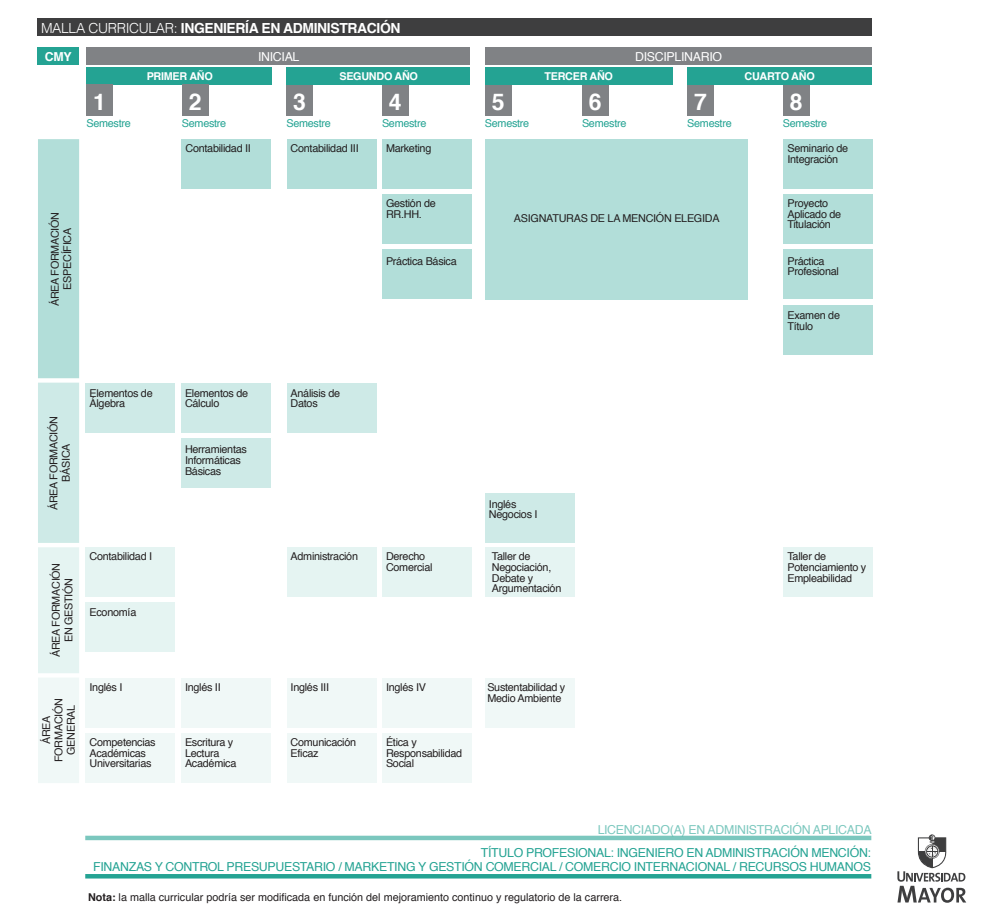
<style>
.page{position:relative;width:990px;height:918px;background:#fff}
.page>*{position:absolute;margin:0;border:0;box-sizing:border-box;transform-origin:0 0}
.t1{font:700 22.95px "Helvetica";color:#fff}
.t2{font:700 13.95px "Helvetica";letter-spacing:-.025em;color:#fff}
.t3{font:12.3px/13.5px "Helvetica";letter-spacing:-.025em;color:#24a393;text-align:right}
.t4{font:12.3px "Helvetica";letter-spacing:-.025em;color:#fff}
.t5{font:700 12.3px "Helvetica";color:#fff}
.t6{font:10.8px/10.8px "Helvetica";letter-spacing:-.025em;color:#231f20}
.t7{font:10.8px "Helvetica";color:#231f20}
.t8{font:10.8px "Helvetica";letter-spacing:-.025em;color:#24a393}
.t9{font:700 10.8px "Helvetica";letter-spacing:-.025em;color:#fff}
.s1{font-weight:300}
.s2{font-weight:700}
</style>
<div class="page">
<div style="left:85px;top:547px;width:90px;height:50px;background:#e5f4f2"></div>
<div style="left:85px;top:602px;width:90px;height:50px;background:#e5f4f2"></div>
<div style="left:287px;top:547px;width:90px;height:50px;background:#e5f4f2"></div>
<div style="left:382px;top:547px;width:90px;height:50px;background:#e5f4f2"></div>
<div style="left:485px;top:547px;width:89px;height:50px;background:#e5f4f2"></div>
<div style="left:782px;top:547px;width:90px;height:50px;background:#e5f4f2"></div>
<div style="left:38px;top:139px;width:41px;height:239px;background:#b2ded9"></div>
<div style="left:38px;top:383px;width:41px;height:160px;background:#ceeae7"></div>
<div style="left:38px;top:547px;width:41px;height:126px;background:#e5f4f2"></div>
<div style="left:38px;top:677px;width:41px;height:106px;background:#f0f8f7"></div>
<div style="left:86px;top:47px;width:384px;height:18px;background:#808285"></div>
<div style="left:37px;top:47px;width:42px;height:18px;background:#24a393"></div>
<div style="left:181px;top:139px;width:90px;height:50px;background:#b2ded9"></div>
<div style="left:287px;top:139px;width:90px;height:50px;background:#b2ded9"></div>
<div style="left:382px;top:139px;width:90px;height:50px;background:#b2ded9"></div>
<div style="left:382px;top:194px;width:90px;height:50px;background:#b2ded9"></div>
<div style="left:782px;top:194px;width:90px;height:50px;background:#b2ded9"></div>
<div style="left:782px;top:250px;width:90px;height:49px;background:#b2ded9"></div>
<div style="left:782px;top:305px;width:90px;height:50px;background:#b2ded9"></div>
<div style="left:382px;top:250px;width:90px;height:49px;background:#b2ded9"></div>
<div style="left:782px;top:139px;width:90px;height:50px;background:#b2ded9"></div>
<div style="left:485px;top:139px;width:262px;height:160px;background:#b2ded9"></div>
<div style="left:85px;top:383px;width:90px;height:50px;background:#ceeae7"></div>
<div style="left:181px;top:383px;width:90px;height:50px;background:#ceeae7"></div>
<div style="left:181px;top:438px;width:90px;height:50px;background:#ceeae7"></div>
<div style="left:287px;top:383px;width:90px;height:50px;background:#ceeae7"></div>
<div style="left:85px;top:678px;width:90px;height:50px;background:#f0f8f7"></div>
<div style="left:85px;top:733px;width:90px;height:50px;background:#f0f8f7"></div>
<div style="left:181px;top:733px;width:90px;height:50px;background:#f0f8f7"></div>
<div style="left:287px;top:733px;width:90px;height:50px;background:#f0f8f7"></div>
<div style="left:382px;top:733px;width:90px;height:50px;background:#f0f8f7"></div>
<div style="left:181px;top:678px;width:90px;height:50px;background:#f0f8f7"></div>
<div style="left:287px;top:678px;width:90px;height:50px;background:#f0f8f7"></div>
<div style="left:382px;top:678px;width:90px;height:50px;background:#f0f8f7"></div>
<div style="left:485px;top:678px;width:89px;height:50px;background:#f0f8f7"></div>
<div style="left:86px;top:67px;width:186px;height:17px;background:#24a393"></div>
<div style="left:86px;top:84px;width:27px;height:32px;background:#808285"></div>
<div style="left:182px;top:84px;width:26px;height:32px;background:#808285"></div>
<div style="left:286px;top:84px;width:27px;height:32px;background:#808285"></div>
<div style="left:382px;top:84px;width:26px;height:32px;background:#808285"></div>
<div style="left:286px;top:67px;width:184px;height:17px;background:#24a393"></div>
<div style="left:37px;top:18px;width:834px;height:18px;background:#3e3e3f"></div>
<div style="left:485px;top:47px;width:386px;height:18px;background:#808285"></div>
<div style="left:485px;top:84px;width:26px;height:32px;background:#808285"></div>
<div style="left:582px;top:84px;width:26px;height:32px;background:#808285"></div>
<div style="left:485px;top:67px;width:187px;height:17px;background:#24a393"></div>
<div style="left:687px;top:84px;width:26px;height:32px;background:#808285"></div>
<div style="left:782px;top:84px;width:27px;height:32px;background:#808285"></div>
<div style="left:687px;top:67px;width:184px;height:17px;background:#24a393"></div>
<div style="left:85px;top:874px;width:786px;height:5px;background:#24a393"></div>
<hr style="left:85px;top:836px;width:786px;height:4px;background:#7bc7be">
<svg style="left:897px;top:834px;width:68px;height:69px"></svg>
<div style="left:485px;top:493px;width:89px;height:50px;background:#ceeae7"></div>
<p class="t2" style="left:41px;top:17px;width:361px"><span class="s1">MALLA CURRICULAR:</span> INGENIERÍA EN ADMINISTRACIÓN</p>
<p class="t5" style="left:45px;top:47px;width:28px">CMY</p>
<p class="t4" style="left:258px;top:47px;width:43px">INICIAL</p>
<p class="t4" style="left:635px;top:47px;width:88px">DISCIPLINARIO</p>
<p class="t9" style="left:147px;top:67px;width:68px">PRIMER AÑO</p>
<p class="t9" style="left:339px;top:67px;width:80px">SEGUNDO AÑO</p>
<p class="t9" style="left:544px;top:67px;width:70px">TERCER AÑO</p>
<p class="t9" style="left:744px;top:67px;width:72px">CUARTO AÑO</p>
<h1 class="t1" style="left:93px;top:84px;width:14px">1</h1>
<h1 class="t1" style="left:189px;top:84px;width:14px">2</h1>
<h1 class="t1" style="left:293px;top:84px;width:14px">3</h1>
<h1 class="t1" style="left:389px;top:84px;width:14px">4</h1>
<h1 class="t1" style="left:491px;top:84px;width:14px">5</h1>
<h1 class="t1" style="left:588px;top:84px;width:14px">6</h1>
<h1 class="t1" style="left:694px;top:84px;width:14px">7</h1>
<h1 class="t1" style="left:789px;top:84px;width:14px">8</h1>
<p class="t8" style="left:86px;top:115px;width:46px">Semestre</p>
<p class="t8" style="left:182px;top:115px;width:46px">Semestre</p>
<p class="t8" style="left:286px;top:115px;width:46px">Semestre</p>
<p class="t8" style="left:382px;top:115px;width:46px">Semestre</p>
<p class="t8" style="left:485px;top:115px;width:46px">Semestre</p>
<p class="t8" style="left:582px;top:115px;width:46px">Semestre</p>
<p class="t8" style="left:687px;top:115px;width:46px">Semestre</p>
<p class="t8" style="left:782px;top:115px;width:46px">Semestre</p>
<p class="t6" style="left:49px;top:306px;width:96px;line-height:12.3px;text-align:center;rotate:-90deg">ÁREA FORMACIÓN<br>ESPECÍFICA</p>
<p class="t6" style="left:185px;top:144px;width:67px">Contabilidad II</p>
<p class="t6" style="left:290px;top:144px;width:70px">Contabilidad III</p>
<p class="t6" style="left:386px;top:144px;width:47px">Marketing</p>
<p class="t6" style="left:787px;top:144px;width:62px">Seminario de<br>Integración</p>
<p class="t6" style="left:787px;top:198px;width:55px">Proyecto<br>Aplicado de<br>Titulación</p>
<p class="t6" style="left:787px;top:256px;width:53px">Práctica<br>Profesional</p>
<p class="t6" style="left:787px;top:310px;width:54px">Examen de<br>Título</p>
<p class="t6" style="left:386px;top:198px;width:51px">Gestión de<br>RR.HH.</p>
<p class="t6" style="left:386px;top:256px;width:72px">Práctica Básica</p>
<p class="t6" style="left:514px;top:213px;width:207px">ASIGNATURAS DE LA MENCIÓN ELEGIDA</p>
<p class="t6" style="left:48px;top:510px;width:96px;line-height:12.3px;text-align:center;rotate:-90deg">ÁREA FORMACIÓN<br>BÁSICA</p>
<p class="t6" style="left:89px;top:388px;width:65px">Elementos de<br>Álgebra</p>
<p class="t6" style="left:50px;top:657px;width:96px;line-height:12.3px;text-align:center;rotate:-90deg">ÁREA FORMACIÓN<br>EN GESTIÓN</p>
<p class="t6" style="left:40px;top:762px;width:65px;line-height:12.3px;text-align:center;rotate:-90deg">ÁREA<br>FORMACIÓN<br>GENERAL</p>
<p class="t6" style="left:89px;top:551px;width:64px">Contabilidad I</p>
<p class="t6" style="left:89px;top:607px;width:48px">Economía</p>
<p class="t6" style="left:89px;top:683px;width:34px">Inglés I</p>
<p class="t6" style="left:89px;top:737px;width:68px">Competencias<br>Académicas<br>Universitarias</p>
<p class="t6" style="left:185px;top:388px;width:65px">Elementos de<br>Cálculo</p>
<p class="t6" style="left:290px;top:388px;width:51px">Análisis de<br>Datos</p>
<p class="t6" style="left:185px;top:444px;width:63px">Herramientas<br>Informáticas<br>Básicas</p>
<p class="t6" style="left:290px;top:551px;width:69px">Administración</p>
<p class="t6" style="left:386px;top:551px;width:48px">Derecho<br>Comercial</p>
<p class="t6" style="left:489px;top:499px;width:50px">Inglés<br>Negocios I</p>
<p class="t6" style="left:491px;top:551px;width:71px">Taller de<br>Negociación,<br>Debate y<br>Argumentación</p>
<p class="t6" style="left:185px;top:683px;width:37px">Inglés II</p>
<p class="t6" style="left:185px;top:737px;width:53px">Escritura y<br>Lectura<br>Académica</p>
<p class="t6" style="left:290px;top:683px;width:40px">Inglés III</p>
<p class="t6" style="left:290px;top:737px;width:67px">Comunicación<br>Eficaz</p>
<p class="t6" style="left:386px;top:683px;width:41px">Inglés IV</p>
<p class="t6" style="left:386px;top:737px;width:78px">Ética y<br>Responsabilidad<br>Social</p>
<p class="t6" style="left:487px;top:683px;width:79px">Sustentabilidad y<br>Medio Ambiente</p>
<p class="t6" style="left:787px;top:551px;width:80px">Taller de<br>Potenciamiento y<br>Empleabilidad</p>
<p class="t3" style="left:597px;top:824px;width:276px">LICENCIADO(A) EN ADMINISTRACIÓN APLICADA</p>
<p class="t3" style="left:93px;top:847px;width:779px">TÍTULO PROFESIONAL: INGENIERO EN ADMINISTRACIÓN MENCIÓN:<br>FINANZAS Y CONTROL PRESUPUESTARIO / MARKETING Y GESTIÓN COMERCIAL / COMERCIO INTERNACIONAL / RECURSOS HUMANOS</p>
<p class="t7" style="left:88px;top:889px;width:535px"><span class="s2">Nota:</span> la malla curricular podría ser modificada en función del mejoramiento continuo y regulatorio de la carrera.</p>
</div>
